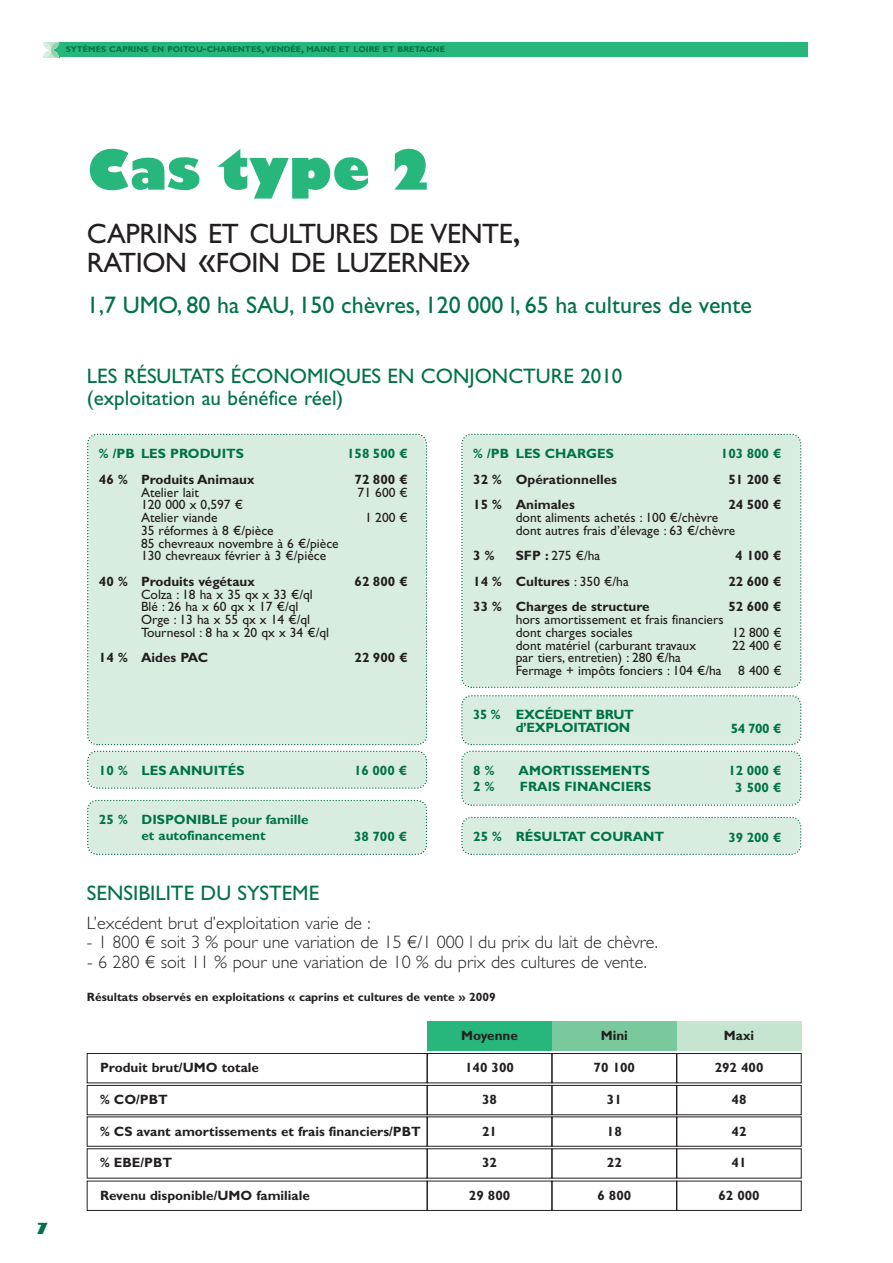
<style>
.page{position:relative;width:893px;height:1263px;background:#fff}
.page>*{position:absolute;margin:0;border:0;box-sizing:border-box;transform-origin:0 0}
.t1{font:800 54px "Gill Sans";color:#27b67c}
.t2{font:28.2px/28.5px "Gill Sans Std";letter-spacing:-.015em;color:#231f20}
.t3{font:24px "Gill Sans Std";color:#007248}
.t4{font:21px/22.5px "Gill Sans Std";color:#007248}
.t5{font:300 18px "Gill Sans Std";color:#231f20}
.t6{font:800 15px "Gill Sans Std";color:#007248}
.t7{font:13.5px/12.8px "Gill Sans Std";color:#231f20}
.t8{font:700 13.5px "Gill Sans Std";color:#231f20}
.t9{font:700 13.5px/16.5px "Gill Sans Std";color:#007248;text-align:center}
.t10{font:700 13.5px/12.8px "Gill Sans Std";letter-spacing:-.025em;color:#007248;text-align:right;scale:.96 1}
.t11{font:700 12px "Gill Sans Std";color:#231f20}
.t12{font:700 8.4px "Gill Sans Std";color:#007248}
.s1{font-size:11.25px}
.s2{font-size:37.5px}
.s3{font-weight:700}
.s4{font-weight:400}
</style>
<div class="page">
<svg style="left:43px;top:42px;width:16px;height:15px"></svg>
<div style="left:59px;top:42px;width:749px;height:15px;background:#27b67c"></div>
<div style="left:87px;top:433px;width:341px;height:311px;background:#d8eddf"></div>
<div style="left:461px;top:433px;width:341px;height:255px;background:#d8eddf"></div>
<svg style="left:87px;top:744px;width:341px;height:45px"></svg>
<svg style="left:87px;top:799px;width:341px;height:56px;background:#d6ebdd"></svg>
<svg style="left:461px;top:695px;width:341px;height:111px;background:#d8ecdf"></svg>
<svg style="left:461px;top:816px;width:341px;height:39px;background:#d5ebdd"></svg>
<div style="left:427px;top:1021px;width:125px;height:30px;background:#27b67c"></div>
<div style="left:552px;top:1021px;width:125px;height:30px;background:#7ac89e"></div>
<div style="left:677px;top:1021px;width:124px;height:30px;background:#c6e5d1"></div>
<div style="left:427px;top:1053px;width:125px;height:30px;border:1px solid #231f20"></div>
<div style="left:552px;top:1053px;width:125px;height:30px;border:1px solid #231f20"></div>
<div style="left:677px;top:1053px;width:124px;height:30px;border:1px solid #231f20"></div>
<div style="left:87px;top:1053px;width:340px;height:30px;border:1px solid #231f20"></div>
<div style="left:427px;top:1085px;width:125px;height:30px;border:1px solid #231f20"></div>
<div style="left:552px;top:1085px;width:125px;height:30px;border:1px solid #231f20"></div>
<div style="left:677px;top:1085px;width:124px;height:30px;border:1px solid #231f20"></div>
<div style="left:87px;top:1085px;width:340px;height:30px;border:1px solid #231f20"></div>
<div style="left:427px;top:1181px;width:125px;height:30px;border:1px solid #231f20"></div>
<div style="left:552px;top:1181px;width:125px;height:30px;border:1px solid #231f20"></div>
<div style="left:677px;top:1181px;width:124px;height:30px;border:1px solid #231f20"></div>
<div style="left:87px;top:1181px;width:340px;height:30px;border:1px solid #231f20"></div>
<p class="t12" style="left:66px;top:46px;width:381px">SYTÈMES CAPRINS EN POITOU<span class="s1">-</span>CHARENTES<span class="s1">,</span> VENDÉE<span class="s1">,</span> MAINE ET LOIRE ET BRETAGNE</p>
<p class="t6" style="left:36px;top:1220px;width:14px">7</p>
<h1 class="t1" style="left:87px;top:149px;width:349px">Cas type 2</h1>
<h2 class="t2" style="left:87px;top:222px;width:435px">CAPRINS ET CULTURES DE VENTE<span class="s2">,<br></span>RATION <span class="s2">«</span>FOIN DE LUZERNE<span class="s2">»</span></h2>
<h3 class="t3" style="left:87px;top:295px;width:666px">1,7 UMO, 80 ha SAU, 150 chèvres, 120 000 l, 65 ha cultures de vente</h3>
<h3 class="t4" style="left:87px;top:366px;width:537px">LES RÉSULTATS ÉCONOMIQUES EN CONJONCTURE 2010 (exploitation au bénéfice réel)</h3>
<p class="t9" style="left:99px;top:446px;width:147px">% /PB LES PRODUITS</p>
<p class="t9" style="left:347px;top:447px;width:62px">158 500 €</p>
<p class="t8" style="left:99px;top:474px;width:157px">46 % Produits Animaux</p>
<p class="t8" style="left:355px;top:474px;width:55px">72 800 €</p>
<p class="t7" style="left:141px;top:487px;width:59px">Atelier lait</p>
<p class="t7" style="left:358px;top:487px;width:52px">71 600 €</p>
<p class="t7" style="left:141px;top:500px;width:103px">120 000 x 0,597 €<br>Atelier viande</p>
<p class="t7" style="left:365px;top:512px;width:44px">1 200 €</p>
<p class="t7" style="left:141px;top:525px;width:199px">35 réformes à 8 €/pièce<br>85 chevreaux novembre à 6 €/pièce<br>130 chevreaux février à 3 €/pièce</p>
<p class="t8" style="left:99px;top:576px;width:157px">40 % Produits végétaux</p>
<p class="t8" style="left:355px;top:576px;width:55px">62 800 €</p>
<p class="t7" style="left:141px;top:589px;width:190px">Colza : 18 ha x 35 qx x 33 €/ql<br>Blé : 26 ha x 60 qx x 17 €/ql<br>Orge : 13 ha x 55 qx x 14 €/ql<br>Tournesol : 8 ha x 20 qx x 34 €/ql</p>
<p class="t8" style="left:99px;top:653px;width:111px">14 % Aides PAC</p>
<p class="t8" style="left:355px;top:653px;width:55px">22 900 €</p>
<p class="t9" style="left:99px;top:764px;width:147px">10 % LES ANNUITÉS</p>
<p class="t9" style="left:354px;top:764px;width:55px">16 000 €</p>
<p class="t9" style="left:99px;top:812px;width:211px">25 % DISPONIBLE pour famille et autofinancement</p>
<p class="t9" style="left:354px;top:830px;width:55px">38 700 €</p>
<h3 class="t4" style="left:87px;top:883px;width:234px">SENSIBILITE DU SYSTEME</h3>
<p class="t9" style="left:473px;top:446px;width:142px">% /PB LES CHARGES</p>
<p class="t9" style="left:721px;top:447px;width:62px">103 800 €</p>
<p class="t8" style="left:473px;top:474px;width:145px">32 % Opérationnelles</p>
<p class="t8" style="left:728px;top:474px;width:55px">51 200 €</p>
<p class="t8" style="left:473px;top:500px;width:103px">15 % Animales</p>
<p class="t8" style="left:728px;top:500px;width:55px">24 500 €</p>
<p class="t7" style="left:516px;top:512px;width:221px">dont aliments achetés : 100 €/chèvre dont autres frais d’élevage : 63 €/chèvre</p>
<p class="t8" style="left:473px;top:551px;width:23px">3 %</p>
<p class="t7" style="left:516px;top:551px;width:86px"><span class="s3">SFP :</span> 275 €/ha</p>
<p class="t8" style="left:735px;top:551px;width:48px">4 100 €</p>
<p class="t8" style="left:473px;top:576px;width:157px">14 % Cultures <span class="s4">: 350 €/ha</span></p>
<p class="t8" style="left:728px;top:576px;width:55px">22 600 €</p>
<p class="t8" style="left:473px;top:602px;width:178px">33 % Charges de structure</p>
<p class="t8" style="left:728px;top:602px;width:55px">52 600 €</p>
<p class="t7" style="left:516px;top:614px;width:209px">hors amortissement et frais financiers dont charges sociales</p>
<p class="t7" style="left:732px;top:627px;width:51px">12 800 €</p>
<p class="t7" style="left:516px;top:640px;width:182px">dont matériel (carburant travaux</p>
<p class="t7" style="left:732px;top:640px;width:51px">22 400 €</p>
<p class="t7" style="left:516px;top:653px;width:267px">par tiers, entretien) : 280 €/ha<br>Fermage + impôts fonciers : 104 €/ha 8 400 €</p>
<p class="t10" style="left:473px;top:710px;width:169px">35 % EXCÉDENT BRUT d’EXPLOITATION</p>
<p class="t9" style="left:731px;top:721px;width:52px">54 700 €</p>
<p class="t9" style="left:473px;top:763px;width:23px">8 %</p>
<p class="t9" style="left:518px;top:763px;width:133px">AMORTISSEMENTS</p>
<p class="t9" style="left:728px;top:764px;width:55px">12 000 €</p>
<p class="t9" style="left:473px;top:780px;width:23px">2 %</p>
<p class="t9" style="left:520px;top:780px;width:133px">FRAIS FINANCIERS</p>
<p class="t9" style="left:735px;top:780px;width:48px">3 500 €</p>
<p class="t9" style="left:473px;top:829px;width:193px">25 % RÉSULTAT COURANT</p>
<p class="t9" style="left:728px;top:830px;width:55px">39 200 €</p>
<h3 class="t5" style="left:87px;top:916px;width:285px">L’excédent brut d’exploitation varie de :</h3>
<h3 class="t5" style="left:87px;top:935px;width:573px">- 1 800 € soit 3 % pour une variation de 15 €/1 000 l du prix du lait de chèvre.</h3>
<h3 class="t5" style="left:87px;top:955px;width:561px">- 6 280 € soit 11 % pour une variation de 10 % du prix des cultures de vente.</h3>
<p class="t11" style="left:87px;top:992px;width:410px">Résultats observés en exploitations « caprins et cultures de vente » 2009</p>
<p class="t8" style="left:461px;top:1031px;width:58px">Moyenne</p>
<p class="t8" style="left:601px;top:1031px;width:29px">Mini</p>
<p class="t8" style="left:724px;top:1031px;width:32px">Maxi</p>
<p class="t8" style="left:465px;top:1062px;width:50px">140 300</p>
<p class="t8" style="left:594px;top:1062px;width:43px">70 100</p>
<p class="t8" style="left:715px;top:1062px;width:50px">292 400</p>
<p class="t8" style="left:100px;top:1062px;width:160px">Produit brut/UMO totale</p>
<p class="t8" style="left:100px;top:1094px;width:69px">% CO/PBT</p>
<p class="t8" style="left:482px;top:1094px;width:16px">38</p>
<p class="t8" style="left:607px;top:1094px;width:16px">31</p>
<p class="t8" style="left:731px;top:1094px;width:16px">48</p>
<p class="t8" style="left:100px;top:1126px;width:322px">% CS avant amortissements et frais financiers/PBT</p>
<p class="t8" style="left:482px;top:1126px;width:16px">21</p>
<p class="t8" style="left:607px;top:1126px;width:16px">18</p>
<p class="t8" style="left:731px;top:1126px;width:16px">42</p>
<p class="t8" style="left:100px;top:1158px;width:74px">% EBE/PBT</p>
<p class="t8" style="left:482px;top:1158px;width:16px">32</p>
<p class="t8" style="left:607px;top:1158px;width:16px">22</p>
<p class="t8" style="left:731px;top:1158px;width:16px">41</p>
<p class="t8" style="left:100px;top:1190px;width:211px">Revenu disponible/UMO familiale</p>
<p class="t8" style="left:469px;top:1190px;width:43px">29 800</p>
<p class="t8" style="left:597px;top:1190px;width:35px">6 800</p>
<p class="t8" style="left:718px;top:1190px;width:43px">62 000</p>
</div>
